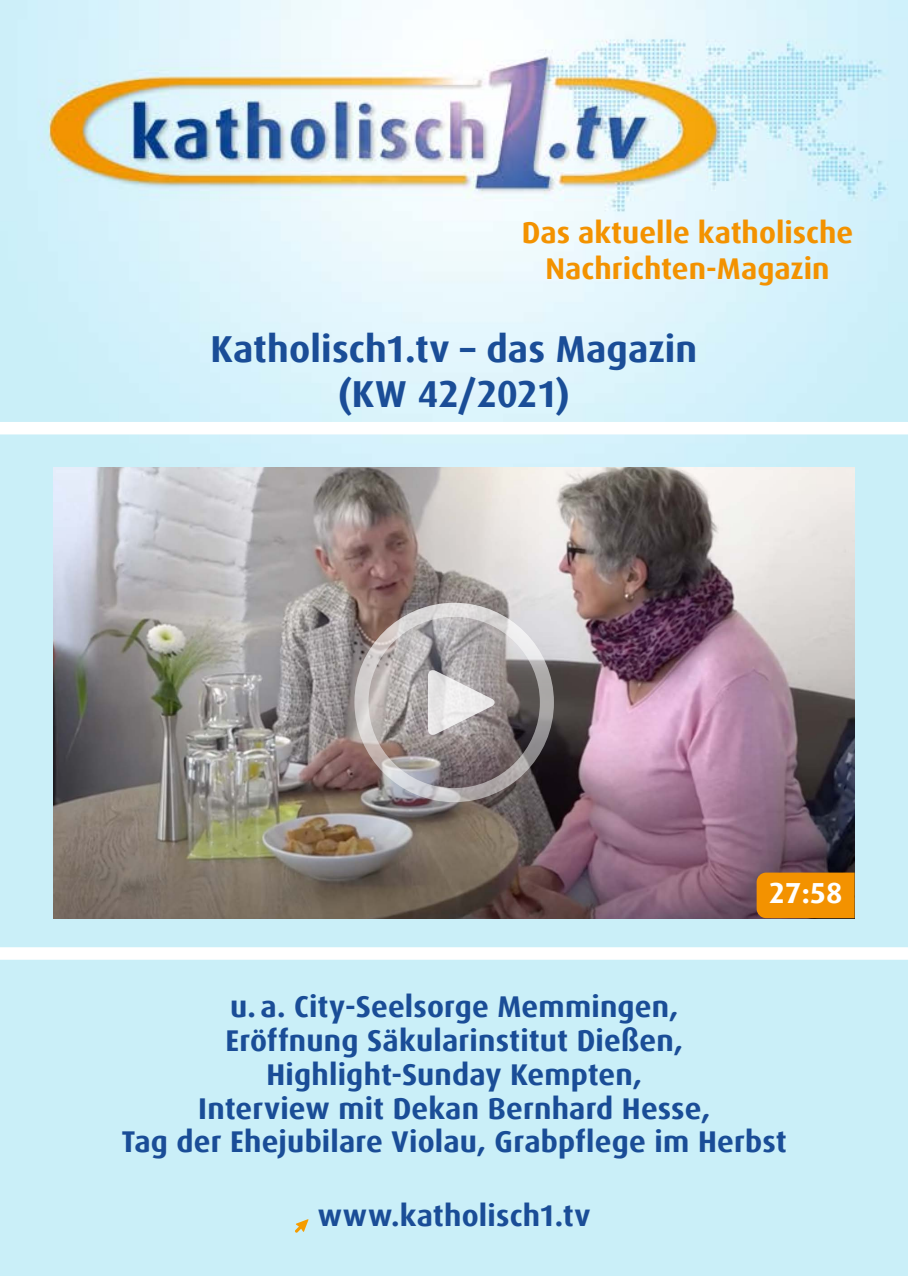
<style>
.page{position:relative;width:908px;height:1276px;background:#fff}
.page>*{position:absolute;margin:0;border:0;box-sizing:border-box;transform-origin:0 0}
.t1{font:700 37.5px/45px "Dax Offc Pro";letter-spacing:.005em;color:#1a4d97;text-align:center}
.t2{font:700 30px/33.8px "Dax Offc Pro";letter-spacing:.005em;color:#1a4d97;text-align:center}
.t3{font:700 30px/36px "Dax Offc Pro";color:#f39200;text-align:center}
.t4{font:700 29px "Dax Offc Pro";color:#fff}
</style>
<div class="page">
<img style="left:0;top:0;width:907px;height:1276px">
<div style="left:0;top:422px;width:907px;height:12px;background:#fff"></div>
<div style="left:0;top:947px;width:907px;height:12px;background:#fff"></div>
<svg style="left:294px;top:1218px;width:15px;height:15px"></svg>
<img style="left:54px;top:468px;width:800px;height:450px">
<div style="left:756px;top:872px;width:98px;height:46px;background:#f39200"></div>
<svg style="left:354px;top:603px;width:199px;height:199px;background:#9d9797"></svg>
<svg style="left:428px;top:669px;width:67px;height:67px;background:#c9c5c5"></svg>
<div style="left:354px;top:603px;width:199px;height:199px;border:14px solid #fff;border-radius:50%"></div>
<p class="t3" style="left:521px;top:214px;width:333px">Das aktuelle katholische<br>Nachrichten-Magazin</p>
<p class="t1" style="left:210px;top:327px;width:488px">Katholisch1.tv – das Magazin (KW 42/2021)</p>
<p class="t4" style="left:768px;top:874px;width:75px">27:58</p>
<p class="t2" style="left:121px;top:990px;width:666px">u. a. City-Seelsorge Memmingen,<br>Eröffnung Säkularinstitut Dießen, Highlight-Sunday Kempten,<br>Interview mit Dekan Bernhard Hesse,<br>Tag der Ehejubilare Violau, Grabpflege im Herbst</p>
<p class="t2" style="left:318px;top:1199px;width:274px">www.katholisch1.tv</p>
</div>
